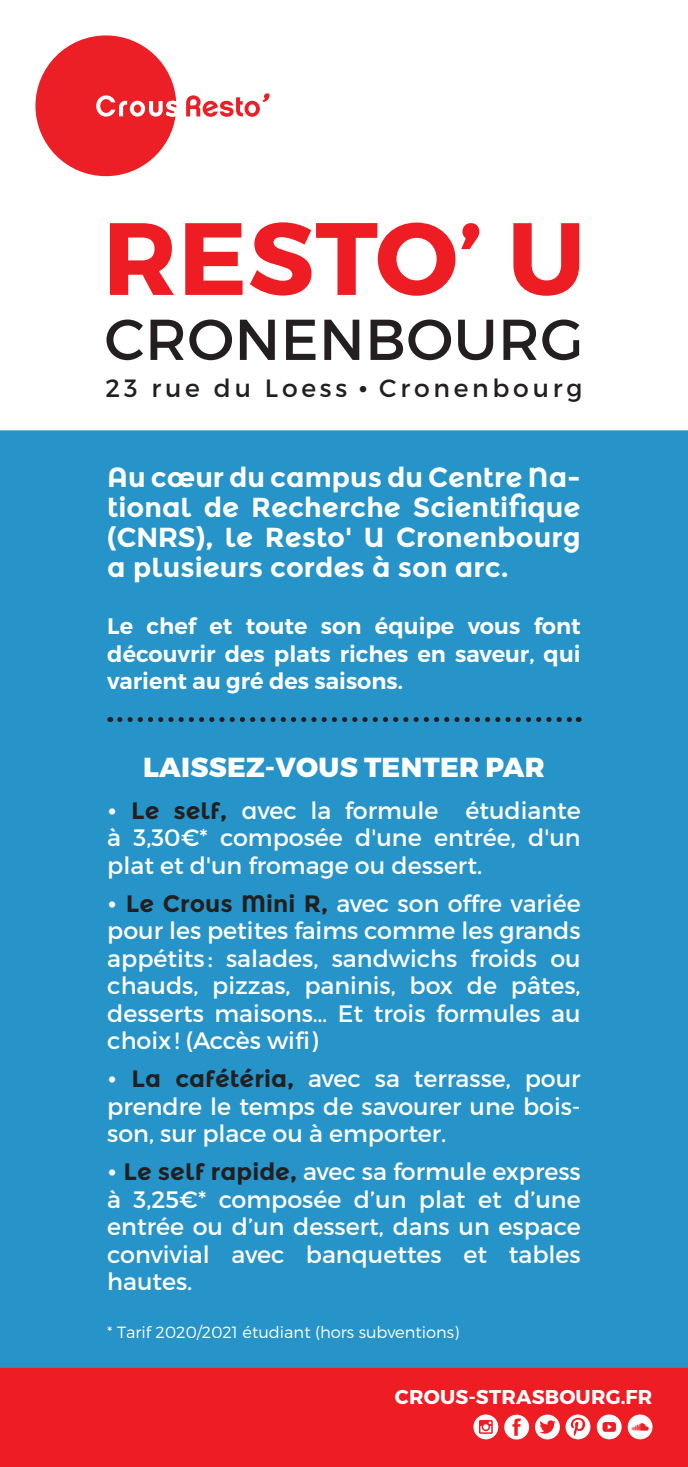
<style>
.page{position:relative;width:688px;height:1467px;background:#fff}
.page>*{position:absolute;margin:0;border:0;box-sizing:border-box;transform-origin:0 0}
.t1{font:700 102.5px "Montserrat";letter-spacing:.01em;color:#ee1d23}
.t2{font:57.5px "Montserrat";letter-spacing:.01em;color:#231f20}
.t3{font:700 27.5px/30px "Montserrat Alternates";color:#fff;text-align:justify}
.t4{font:800 27.5px "Montserrat";letter-spacing:.01em;color:#fff}
.t5{font:25px "Montserrat";letter-spacing:.15em;color:#231f20}
.t6{font:23.75px/27.5px "Montserrat";color:#fff;text-align:justify}
.t7{font:600 22.5px/27.5px "Montserrat";color:#fff;text-align:justify}
.t8{font:700 20px "Montserrat";letter-spacing:.01em;color:#fff}
.t9{font:300 16.25px "Montserrat";color:#fff}
.s1{font-family:"Montserrat Alternates"}
.s2{font-family:"Montserrat";font-weight:600}
.s3{font-family:"Montserrat Alternates";font-weight:700;color:#231f20}
</style>
<div class="page">
<div style="left:0;top:1366px;width:687px;height:101px;background:#ee1d23"></div>
<svg style="left:535px;top:1415px;width:24px;height:24px"></svg>
<svg style="left:473px;top:1414px;width:25px;height:25px"></svg>
<svg style="left:565px;top:1414px;width:25px;height:25px"></svg>
<svg style="left:596px;top:1414px;width:25px;height:25px"></svg>
<svg style="left:627px;top:1414px;width:25px;height:25px"></svg>
<svg style="left:504px;top:1415px;width:25px;height:24px"></svg>
<svg style="left:186px;top:93px;width:83px;height:24px"></svg>
<svg style="left:35px;top:35px;width:141px;height:141px"></svg>
<div style="left:0;top:430px;width:687px;height:938px;background:#2694c9"></div>
<svg style="left:120px;top:717px;width:459px;height:5px;background:#246687"></svg>
<p class="t1" style="left:103px;top:195px;width:484px">RESTO’ U</p>
<p class="t2" style="left:104px;top:304px;width:480px">CRONENBOURG</p>
<p class="t5" style="left:105px;top:373px;width:478px">23 rue du Loess <span class="s1">•</span> Cronenbourg</p>
<p class="t3" style="left:107px;top:462px;width:475px">Au cœur du campus du Centre Na&shy;tional de Recherche Scientifique (<span class="s2">CNRS</span>), le Resto' U Cronenbourg a plusieurs cordes à son arc.</p>
<p class="t7" style="left:107px;top:613px;width:475px">Le chef et toute son équipe vous font découvrir des plats riches en saveur, qui varient au gré des saisons.</p>
<p class="t4" style="left:143px;top:750px;width:403px">LAISSEZ-VOUS TENTER PAR</p>
<p class="t6" style="left:107px;top:796px;width:475px"><span class="s1">•</span> <span class="s3">Le self,</span> <span class="s1">a</span>vec la formule étudiante à 3,30€* composée d'une entrée, d'un plat et d'un fromage ou dessert.</p>
<p class="t6" style="left:107px;top:889px;width:475px"><span class="s1">•</span> <span class="s3">Le Crous Mini R,</span> avec son offre variée pour les petites faims comme les grands appétits : salades, sandwichs froids ou chauds, pizzas, paninis, box de pâtes, desserts maisons… Et trois formules au choix! (Accès wifi)</p>
<p class="t6" style="left:107px;top:1065px;width:475px"><span class="s1">•</span> <span class="s3">La cafétéria,</span> avec sa terrasse, pour prendre le temps de savourer une bois&shy;son, sur place ou à emporter.</p>
<p class="t6" style="left:107px;top:1158px;width:475px"><span class="s1">•</span> <span class="s3">Le self rapide,</span> avec sa formule express à 3,25€* composée d’un plat et d’une entrée ou d’un dessert, dans un espace convivial avec banquettes et tables hautes.</p>
<p class="t9" style="left:107px;top:1322px;width:353px">* Tarif 2020/2021 étudiant (hors subventions)</p>
<p class="t8" style="left:395px;top:1384px;width:259px">CROUS-STRASBOURG.FR</p>
</div>
